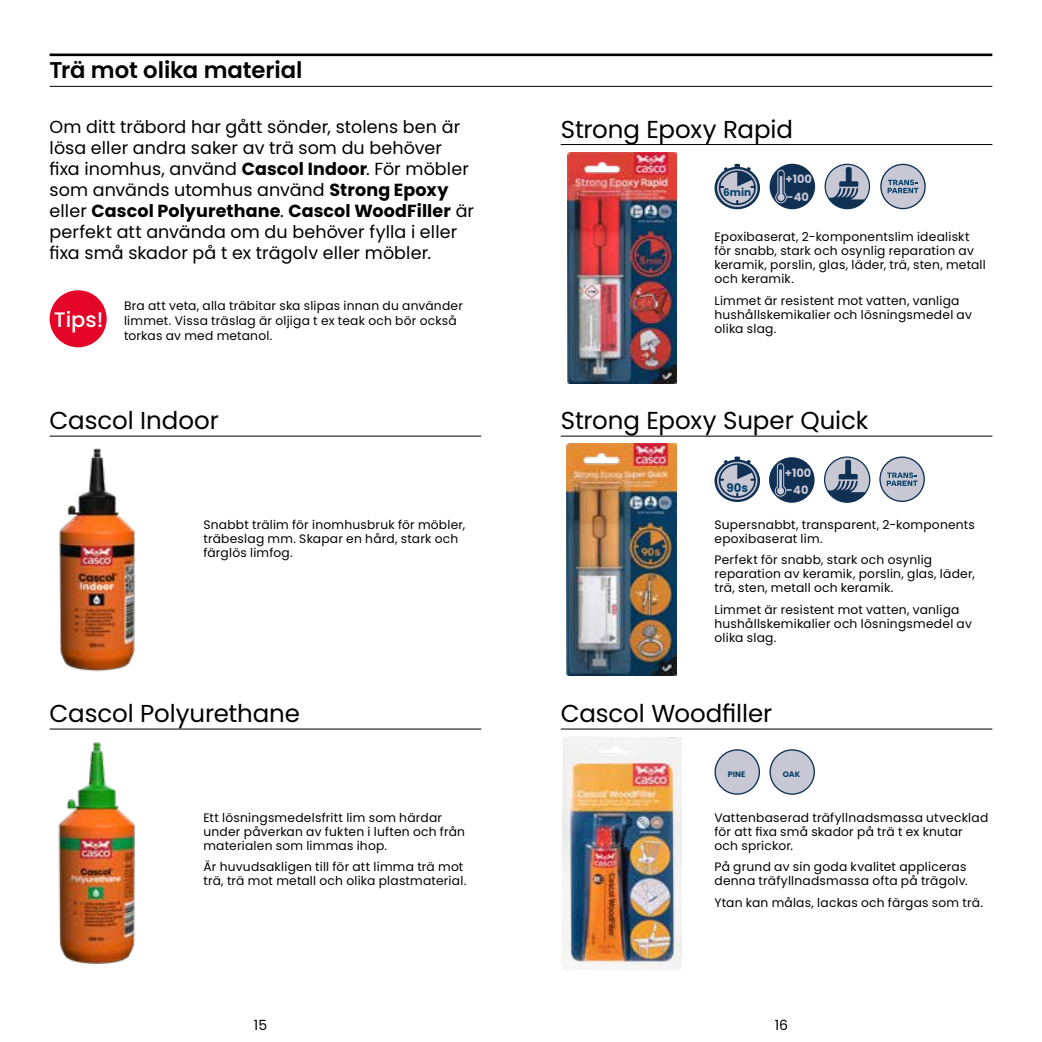
<style>
.page{position:relative;width:1042px;height:1042px;background:#fff}
.page>*{position:absolute;margin:0;border:0;box-sizing:border-box;transform-origin:0 0}
.t1{font:24.5px "Poppins";letter-spacing:-.005em;color:#000}
.t2{font:600 22.75px "Poppins";letter-spacing:-.005em;color:#000}
.t3{font:500 21px "Poppins";color:#fff}
.t4{font:17.5px/21px "Poppins";letter-spacing:.005em;color:#000}
.t5{font:14px "Poppins";color:#000}
.t6{font:12.25px/14px "Poppins";letter-spacing:.02em;color:#000}
.t7{font:700 11.9px "Poppins";color:#06426a}
.t8{font:700 11.38px/17.7px "Poppins";color:#c8c8d5}
.t9{font:700 10.5px "Poppins";color:#06426a}
.t10{font:700 7.88px "Poppins";color:#06426a}
.s1{font-weight:700}
</style>
<div class="page">
<hr style="left:50px;top:54px;width:942px;height:2px;background:#000">
<hr style="left:50px;top:86px;width:942px;height:1px;background:#000">
<hr style="left:561px;top:436px;width:431px;height:1px;background:#000">
<hr style="left:50px;top:436px;width:431px;height:1px;background:#000">
<hr style="left:561px;top:728px;width:431px;height:1px;background:#000">
<hr style="left:50px;top:728px;width:431px;height:1px;background:#000">
<hr style="left:561px;top:144px;width:431px;height:1px;background:#000">
<svg style="left:824px;top:164px;width:46px;height:45px"></svg>
<svg style="left:714px;top:163px;width:46px;height:46px"></svg>
<div style="left:719px;top:170px;width:37px;height:35px;border:2px solid #113154;border-radius:50%"></div>
<svg style="left:824px;top:456px;width:46px;height:47px"></svg>
<svg style="left:714px;top:456px;width:46px;height:46px"></svg>
<div style="left:719px;top:463px;width:37px;height:35px;border:2px solid #113154;border-radius:50%"></div>
<svg style="left:880px;top:164px;width:46px;height:45px"></svg>
<svg style="left:879px;top:456px;width:46px;height:46px"></svg>
<svg style="left:714px;top:749px;width:46px;height:46px"></svg>
<svg style="left:769px;top:749px;width:46px;height:46px"></svg>
<img style="left:59px;top:448px;width:76px;height:224px">
<img style="left:568px;top:152px;width:109px;height:232px">
<img style="left:567px;top:444px;width:109px;height:231px">
<img style="left:561px;top:737px;width:121px;height:233px">
<img style="left:58px;top:742px;width:77px;height:222px">
<div style="left:769px;top:164px;width:46px;height:45px;background:#113154;border-radius:50%"></div>
<svg style="left:775px;top:169px;width:12px;height:35px"></svg>
<div style="left:769px;top:457px;width:45px;height:46px;background:#113154;border-radius:50%"></div>
<svg style="left:774px;top:463px;width:13px;height:34px"></svg>
<div style="left:50px;top:290px;width:57px;height:57px;background:#e40428;border-radius:50%"></div>
<h2 class="t2" style="left:50px;top:57px;width:254px">Trä mot olika material</h2>
<p class="t4" style="left:50px;top:116px;width:426px">Om ditt träbord har gått sönder, stolens ben är lösa eller andra saker av trä som du behöver fixa inomhus, använd <span class="s1">Cascol Indoor</span>. För möbler som används utomhus använd <span class="s1">Strong Epoxy </span>eller <span class="s1">Cascol Polyurethane</span>. <span class="s1">Cascol WoodFiller</span> är perfekt att använda om du behöver fylla i eller fixa små skador på t ex trägolv eller möbler.</p>
<h3 class="t3" style="left:54px;top:307px;width:51px">Tips!</h3>
<p class="t6" style="left:124px;top:298px;width:340px;line-height:14.9px">Bra att veta, alla träbitar ska slipas innan du använder limmet. Vissa träslag är oljiga t ex teak och bör också torkas av med metanol.</p>
<h1 class="t1" style="left:561px;top:115px;width:234px">Strong Epoxy Rapid</h1>
<p class="t9" style="left:723px;top:186px;width:29px">6min</p>
<p class="t8" style="left:785px;top:170px;width:28px">+100 -40</p>
<p class="t6" style="left:714px;top:230px;width:273px">Epoxibaserat, 2-komponentslim idealiskt för snabb, stark och osynlig reparation av keramik, porslin, glas, läder, trä, sten, metall och keramik.</p>
<p class="t6" style="left:714px;top:293px;width:259px">Limmet är resistent mot vatten, vanliga hushållskemikalier och lösningsmedel av olika slag.</p>
<h1 class="t1" style="left:50px;top:407px;width:171px">Cascol Indoor</h1>
<h1 class="t1" style="left:561px;top:407px;width:309px">Strong Epoxy Super Quick</h1>
<p class="t6" style="left:203px;top:518px;width:263px">Snabbt trälim för inomhusbruk för möbler, träbeslag mm. Skapar en hård, stark och färglös limfog.</p>
<p class="t7" style="left:726px;top:480px;width:23px">90s</p>
<p class="t8" style="left:785px;top:464px;width:28px">+100 -40</p>
<p class="t6" style="left:714px;top:518px;width:262px">Supersnabbt, transparent, 2-komponents epoxibaserat lim.</p>
<p class="t6" style="left:714px;top:553px;width:262px">Perfekt för snabb, stark och osynlig reparation av keramik, porslin, glas, läder, trä, sten, metall och keramik.</p>
<p class="t6" style="left:714px;top:602px;width:259px">Limmet är resistent mot vatten, vanliga hushållskemikalier och lösningsmedel av olika slag.</p>
<h1 class="t1" style="left:50px;top:699px;width:252px">Cascol Polyurethane</h1>
<h1 class="t1" style="left:561px;top:699px;width:213px">Cascol Woodfiller</h1>
<p class="t6" style="left:203px;top:810px;width:263px">Ett lösningsmedelsfritt lim som härdar under påverkan av fukten i luften och från materialen som limmas ihop.</p>
<p class="t6" style="left:203px;top:860px;width:264px">Är huvudsakligen till för att limma trä mot trä, trä mot metall och olika plastmaterial.</p>
<p class="t10" style="left:728px;top:769px;width:19px">PINE</p>
<p class="t10" style="left:783px;top:769px;width:19px">OAK</p>
<p class="t6" style="left:714px;top:810px;width:275px">Vattenbaserad träfyllnadsmassa utvecklad för att fixa små skador på trä t ex knutar och sprickor.</p>
<p class="t6" style="left:714px;top:860px;width:255px">På grund av sin goda kvalitet appliceras denna träfyllnadsmassa ofta på trägolv.</p>
<p class="t6" style="left:714px;top:895px;width:270px">Ytan kan målas, lackas och färgas som trä.</p>
<p class="t5" style="left:254px;top:1017px;width:15px">15</p>
<p class="t5" style="left:775px;top:1017px;width:15px">16</p>
</div>
